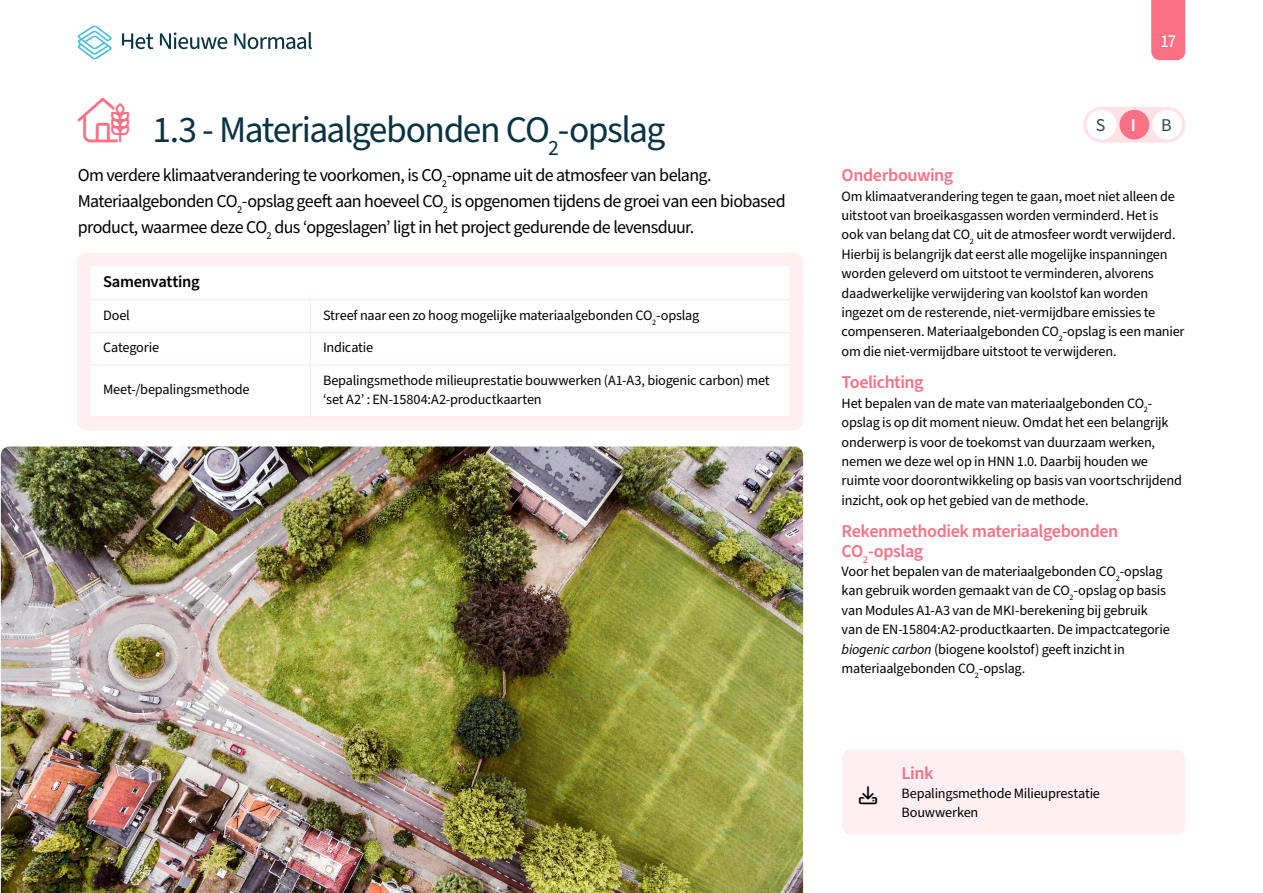
<style>
.page{position:relative;width:1263px;height:893px;background:#fff}
.page>*{position:absolute;margin:0;border:0;box-sizing:border-box;transform-origin:0 0}
.Table-content{font:45px "Font Awesome Kit 44 d 2 b 0 dbb 6";color:#fa7185}
.t1{font:37.5px "Source Sans Pro";letter-spacing:-.04em;color:#083344}
.Intro{font:18px/26px "Source Sans Pro";letter-spacing:-.035em;color:#000}
.t2{font:600 18px/19.4px "Source Sans Pro";letter-spacing:-.025em;color:#fa7185}
.Paragraph{font:18px "Font Awesome 6 Pro";color:#000}
.Unselected{font:18px "Source Sans Pro";color:#344156}
.t3{font:18px "Source Sans Pro";color:#fff}
.Selected{font:600 18px "Source Sans Pro";color:#fff}
.Table-chapter-title{font:600 16.5px "Source Sans Pro";letter-spacing:-.02em;color:#000}
.Paragraph-2{font:14.25px/19.4px "Source Sans Pro";letter-spacing:-.015em;color:#000}
.Table-content-2{font:14.25px/19.4px "Source Sans Pro";letter-spacing:-.015em;color:#000}
.s1{font-style:italic}
</style>
<div class="page">
<div style="left:842px;top:750px;width:343px;height:85px;background:#fef0f2;border-radius:9px"></div>
<div style="left:1083px;top:107px;width:102px;height:36px;background:#fee2e6;border-radius:18px"></div>
<div style="left:1087px;top:110px;width:29px;height:30px;background:#fff;border-radius:50%"></div>
<div style="left:1119px;top:110px;width:30px;height:30px;background:#fa7185;border-radius:50%"></div>
<div style="left:1152px;top:110px;width:30px;height:30px;background:#fff;border-radius:50%"></div>
<svg style="left:92px;top:300px;width:696px;height:65px"></svg>
<hr style="left:310px;top:300px;width:1px;height:32px;background:#fee2e6">
<hr style="left:90px;top:332px;width:220px;height:1px;background:#fee2e6">
<hr style="left:310px;top:332px;width:492px;height:1px;background:#fee2e6">
<hr style="left:310px;top:333px;width:1px;height:32px;background:#fee2e6">
<hr style="left:90px;top:365px;width:220px;height:1px;background:#fee2e6">
<hr style="left:310px;top:365px;width:492px;height:1px;background:#fee2e6">
<hr style="left:310px;top:365px;width:1px;height:51px;background:#fee2e6">
<hr style="left:90px;top:299px;width:220px;height:1px;background:#fee2e6">
<hr style="left:310px;top:299px;width:492px;height:1px;background:#fee2e6">
<div style="left:77px;top:253px;width:726px;height:178px;border:14px solid #fef0f1;border-radius:4px"></div>
<img style="left:1px;top:446px;width:802px;height:447px">
<svg style="left:78px;top:26px;width:34px;height:33px"></svg>
<svg style="left:122px;top:33px;width:31px;height:16px"></svg>
<svg style="left:160px;top:33px;width:67px;height:16px"></svg>
<svg style="left:234px;top:32px;width:78px;height:17px"></svg>
<div style="left:1151px;top:0;width:34px;height:60px;background:#fa7185"></div>
<p class="t3" style="left:1160px;top:29px;width:18px">17</p>
<p class="Table-content" style="left:78px;top:97px;width:56px">□◆▲▼</p>
<p class="t1" style="left:152px;top:105px;width:514px">1.3 - Materiaalgebonden CO<sub>2</sub>-opslag</p>
<p class="Intro" style="left:78px;top:163px;width:709px">Om verdere klimaatverandering te voorkomen, is CO<sub>2</sub>-opname uit de atmosfeer van belang.<br>Materiaalgebonden CO<sub>2</sub>-opslag geeft aan hoeveel CO<sub>2</sub> is opgenomen tijdens de groei van een biobased product, waarmee deze CO<sub>2</sub> dus ‘opgeslagen’ ligt in het project gedurende de levensduur.</p>
<p class="t2" style="left:841px;top:166px;width:113px">Onderbouwing</p>
<p class="Unselected" style="left:1096px;top:113px;width:11px">S</p>
<p class="Selected" style="left:1131px;top:113px;width:7px">I</p>
<p class="Unselected" style="left:1161px;top:113px;width:12px">B</p>
<p class="Paragraph-2" style="left:841px;top:187px;width:344px">Om klimaatverandering tegen te gaan, moet niet alleen de uitstoot van broeikasgassen worden verminderd. Het is<br>ook van belang dat CO<sub>2</sub> uit de atmosfeer wordt verwijderd.<br>Hierbij is belangrijk dat eerst alle mogelijke inspanningen worden geleverd om uitstoot te verminderen, alvorens daadwerkelijke verwijdering van koolstof kan worden ingezet om de resterende, niet-vermijdbare emissies te compenseren. Materiaalgebonden CO<sub>2</sub>-opslag is een manier om die niet-vermijdbare uitstoot te verwijderen.</p>
<p class="t2" style="left:841px;top:373px;width:84px">Toelichting</p>
<p class="Paragraph-2" style="left:841px;top:394px;width:342px">Het bepalen van de mate van materiaalgebonden CO<sub>2</sub>- opslag is op dit moment nieuw. Omdat het een belangrijk onderwerp is voor de toekomst van duurzaam werken, nemen we deze wel op in HNN 1.0. Daarbij houden we ruimte voor doorontwikkeling op basis van voortschrijdend inzicht, ook op het gebied van de methode.</p>
<p class="t2" style="left:841px;top:522px;width:278px">Rekenmethodiek materiaalgebonden<br>CO<sub>2</sub>-opslag</p>
<p class="Paragraph-2" style="left:841px;top:562px;width:330px">Voor het bepalen van de materiaalgebonden CO<sub>2</sub>-opslag kan gebruik worden gemaakt van de CO<sub>2</sub>-opslag op basis van Modules A1-A3 van de MKI-berekening bij gebruik van de EN-15804:A2-productkaarten. De impactcategorie <span class="s1">biogenic carbon</span> (biogene koolstof) geeft inzicht in materiaalgebonden CO<sub>2</sub>-opslag.</p>
<p class="Table-chapter-title" style="left:103px;top:270px;width:98px">Samenvatting</p>
<p class="Table-content-2" style="left:103px;top:306px;width:28px">Doel</p>
<p class="Table-content-2" style="left:323px;top:306px;width:378px">Streef naar een zo hoog mogelijke materiaalgebonden CO<sub>2</sub>-opslag</p>
<p class="Table-content-2" style="left:103px;top:338px;width:57px">Categorie</p>
<p class="Table-content-2" style="left:323px;top:338px;width:52px">Indicatie</p>
<p class="Table-content-2" style="left:103px;top:380px;width:148px">Meet-/bepalingsmethode</p>
<p class="Table-content-2" style="left:323px;top:371px;width:448px">Bepalingsmethode milieuprestatie bouwwerken (A1-A3, biogenic carbon) met ‘set A2’ : EN-15804:A2-productkaarten</p>
<p class="Paragraph" style="left:859px;top:787px;width:19px">□■●□</p>
<p class="t2" style="left:901px;top:764px;width:33px">Link</p>
<p class="Table-content-2" style="left:901px;top:784px;width:200px">Bepalingsmethode Milieuprestatie<br>Bouwwerken</p>
</div>
